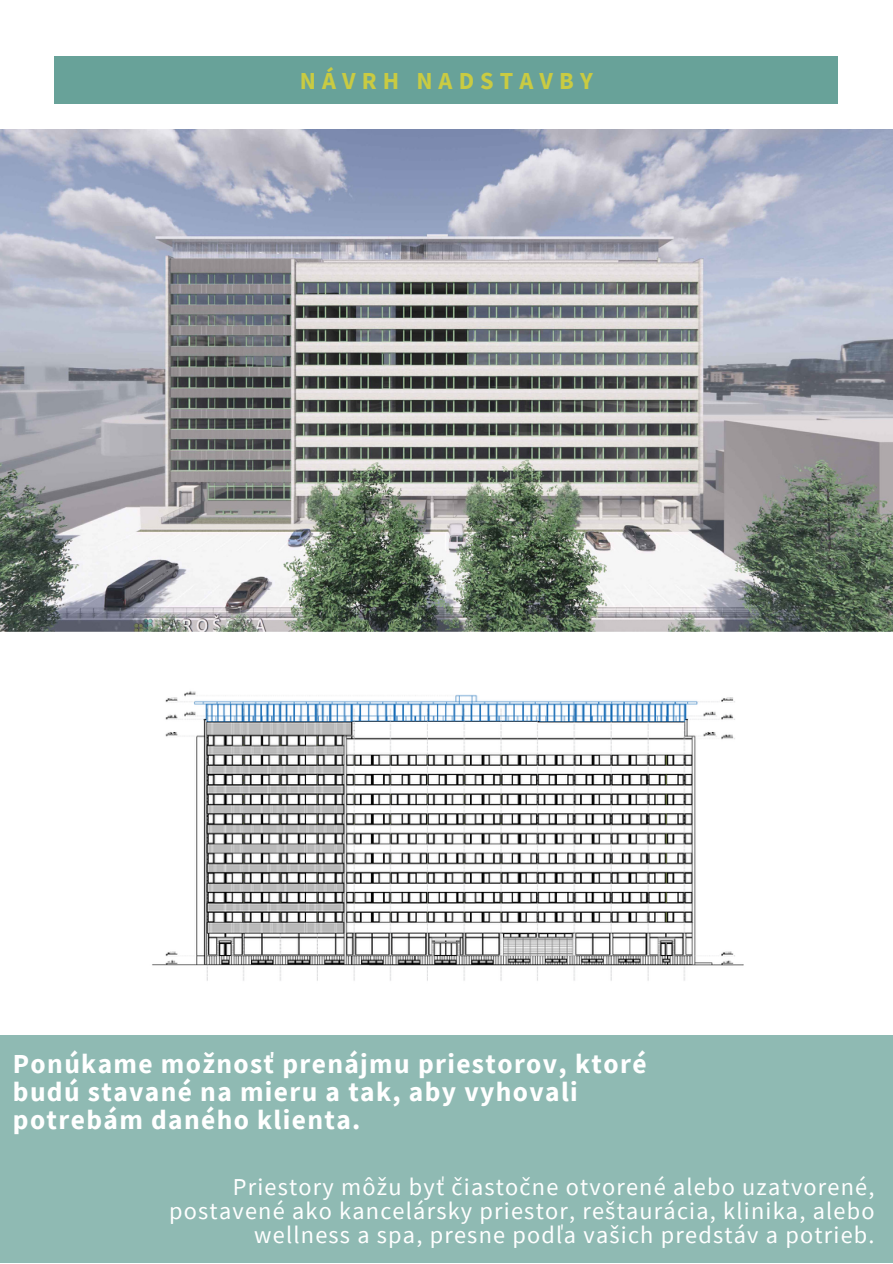
<style>
.page{position:relative;width:893px;height:1264px;background:#fff}
.page>*{position:absolute;margin:0;border:0;box-sizing:border-box;transform-origin:0 0}
.t1{font:700 27.45px/27.8px "Source Sans Pro";letter-spacing:.05em;color:#fff}
.t2{font:24.3px/24.3px "Source Sans Pro";letter-spacing:.05em;color:#fff;text-align:right}
.t3{font:700 24.3px "Source Sans Pro";letter-spacing:.25em;color:#c9cb42}
</style>
<div class="page">
<img style="left:152px;top:691px;width:592px;height:290px">
<div style="left:54px;top:57px;width:784px;height:46px;background:#68a299"></div>
<img style="left:0;top:129px;width:892px;height:502px">
<div style="left:0;top:1035px;width:892px;height:227px;background:#8fbab3"></div>
<p class="t3" style="left:300px;top:65px;width:294px">NÁVRH NADSTAVBY</p>
<p class="t1" style="left:13px;top:1049px;width:635px">Ponúkame možnosť prenájmu priestorov, ktoré budú stavané na mieru a tak, aby vyhovali potrebám daného klienta.</p>
<p class="t2" style="left:169px;top:1173px;width:706px">Priestory môžu byť čiastočne otvorené alebo uzatvorené, postavené ako kancelársky priestor, reštaurácia, klinika, alebo wellness a spa, presne podľa vašich predstáv a potrieb.</p>
</div>
